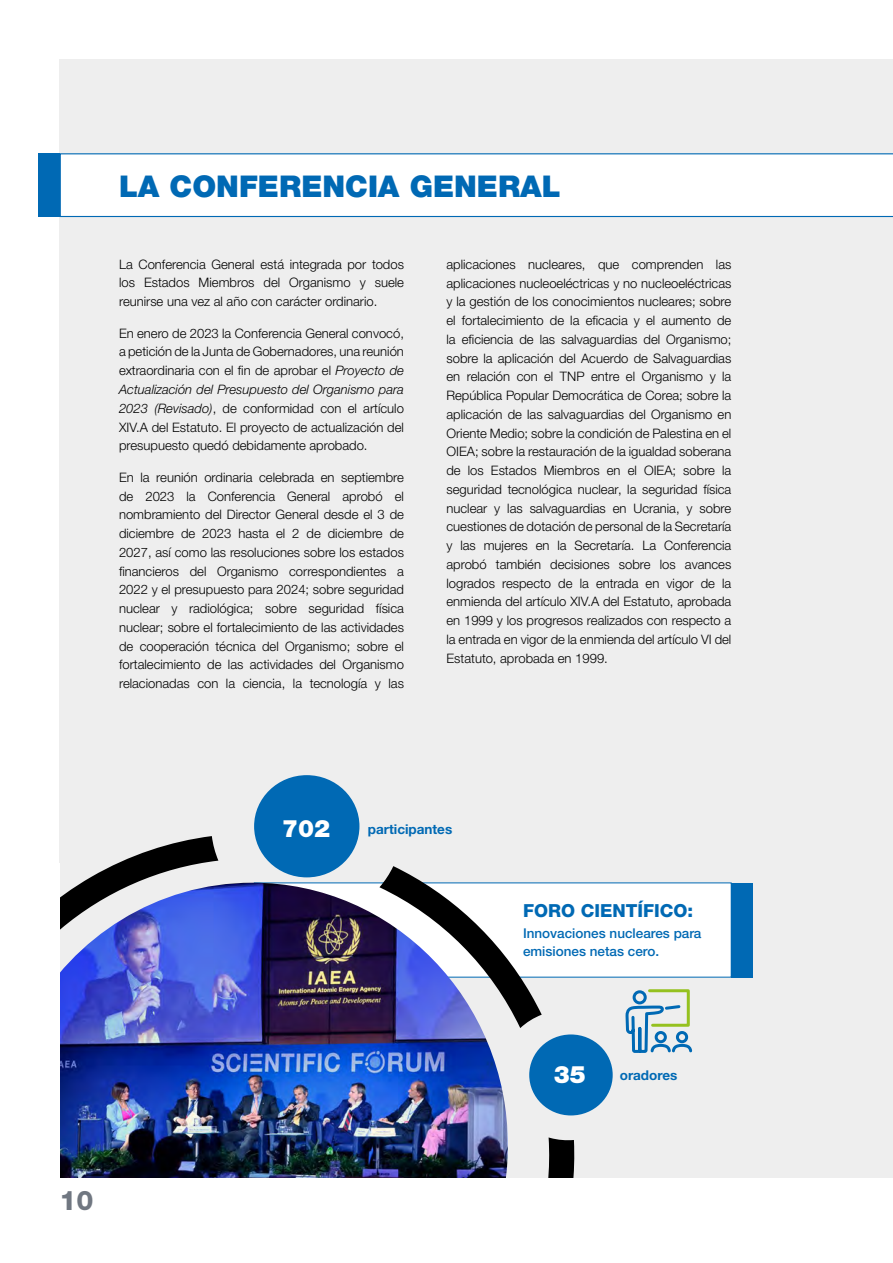
<style>
.page{position:relative;width:893px;height:1263px;background:#fff}
.page>*{position:absolute;margin:0;border:0;box-sizing:border-box;transform-origin:0 0}
.t1{font:900 30px "Helvetica Neue LTW1 G";color:#0069b4}
.t2{font:800 27px "Helvetica Neue LTW1 G";color:#707781}
.t3{font:900 24px "Helvetica Neue LTW1 G";color:#fff}
.t4{font:800 18px "Helvetica Neue LTW1 G";color:#0069b4}
.t5{font:500 13.5px/17.7px "Helvetica Neue LTW1 G";color:#0069b4}
.t6{font:700 13.5px "Helvetica Neue LTW1 G";color:#0069b4}
.t7{font:300 13.05px/18.8px "Helvetica Neue LTW1 G";color:#000;text-align:justify}
.s1{font-style:italic}
</style>
<div class="page">
<div style="left:60px;top:60px;width:833px;height:1118px;background:#eee"></div>
<div style="left:254px;top:883px;width:477px;height:94px;background:#fff"></div>
<svg style="left:59px;top:836px;width:516px;height:342px"></svg>
<img style="left:60px;top:883px;width:448px;height:295px">
<div style="left:60px;top:153px;width:833px;height:64px;background:#fff"></div>
<div style="left:38px;top:153px;width:22px;height:64px;background:#0069b4"></div>
<div style="left:731px;top:883px;width:22px;height:94px;background:#0069b4"></div>
<div style="left:254px;top:775px;width:105px;height:102px;background:#0069b4;border-radius:50%"></div>
<div style="left:529px;top:1034px;width:84px;height:81px;background:#0069b4;border-radius:50%"></div>
<div style="left:0;top:863px;width:60px;height:400px;background:#fff"></div>
<svg style="left:624px;top:882px;width:70px;height:171px"></svg>
<h1 class="t1" style="left:119px;top:168px;width:443px">LA CONFERENCIA GENERAL</h1>
<p class="t7" style="left:119px;top:255px;width:286px">La Conferencia General está integrada por todos los Estados Miembros del Organismo y suele reunirse una vez al año con carácter ordinario.</p>
<p class="t7" style="left:119px;top:324px;width:286px">En enero de 2023 la Conferencia General convocó, a petición de la Junta de Gobernadores, una reunión extraordinaria con el fin de aprobar el <span class="s1">Proyecto de Actualización del Presupuesto del Organismo para 2023 (Revisado)</span>, de conformidad con el artículo XIV.A del Estatuto. El proyecto de actualización del presupuesto quedó debidamente aprobado.</p>
<p class="t7" style="left:119px;top:468px;width:286px">En la reunión ordinaria celebrada en septiembre de 2023 la Conferencia General aprobó el nombramiento del Director General desde el 3 de diciembre de 2023 hasta el 2 de diciembre de 2027, así como las resoluciones sobre los estados financieros del Organismo correspondientes a 2022 y el presupuesto para 2024; sobre seguridad nuclear y radiológica; sobre seguridad física nuclear; sobre el fortalecimiento de las actividades de cooperación técnica del Organismo; sobre el fortalecimiento de las actividades del Organismo relacionadas con la ciencia, la tecnología y las</p>
<p class="t7" style="left:446px;top:255px;width:286px">aplicaciones nucleares, que comprenden las aplicaciones nucleoeléctricas y no nucleoeléctricas y la gestión de los conocimientos nucleares; sobre el fortalecimiento de la eficacia y el aumento de la eficiencia de las salvaguardias del Organismo; sobre la aplicación del Acuerdo de Salvaguardias en relación con el TNP entre el Organismo y la República Popular Democrática de Corea; sobre la aplicación de las salvaguardias del Organismo en Oriente Medio; sobre la condición de Palestina en el OIEA; sobre la restauración de la igualdad soberana de los Estados Miembros en el OIEA; sobre la seguridad tecnológica nuclear, la seguridad física nuclear y las salvaguardias en Ucrania, y sobre cuestiones de dotación de personal de la Secretaría y las mujeres en la Secretaría. La Conferencia aprobó también decisiones sobre los avances logrados respecto de la entrada en vigor de la enmienda del artículo XIV.A del Estatuto, aprobada en 1999 y los progresos realizados con respecto a la entrada en vigor de la enmienda del artículo VI del Estatuto, aprobada en 1999.</p>
<h2 class="t2" style="left:60px;top:1184px;width:36px">10</h2>
<h3 class="t3" style="left:282px;top:814px;width:50px">702</h3>
<p class="t6" style="left:368px;top:821px;width:86px">participantes</p>
<h3 class="t4" style="left:523px;top:900px;width:172px">FORO CIENTÍFICO:</h3>
<p class="t5" style="left:523px;top:924px;width:180px">Innovaciones nucleares para emisiones netas cero.</p>
<h3 class="t3" style="left:554px;top:1060px;width:34px">35</h3>
<p class="t6" style="left:620px;top:1067px;width:59px">oradores</p>
</div>
